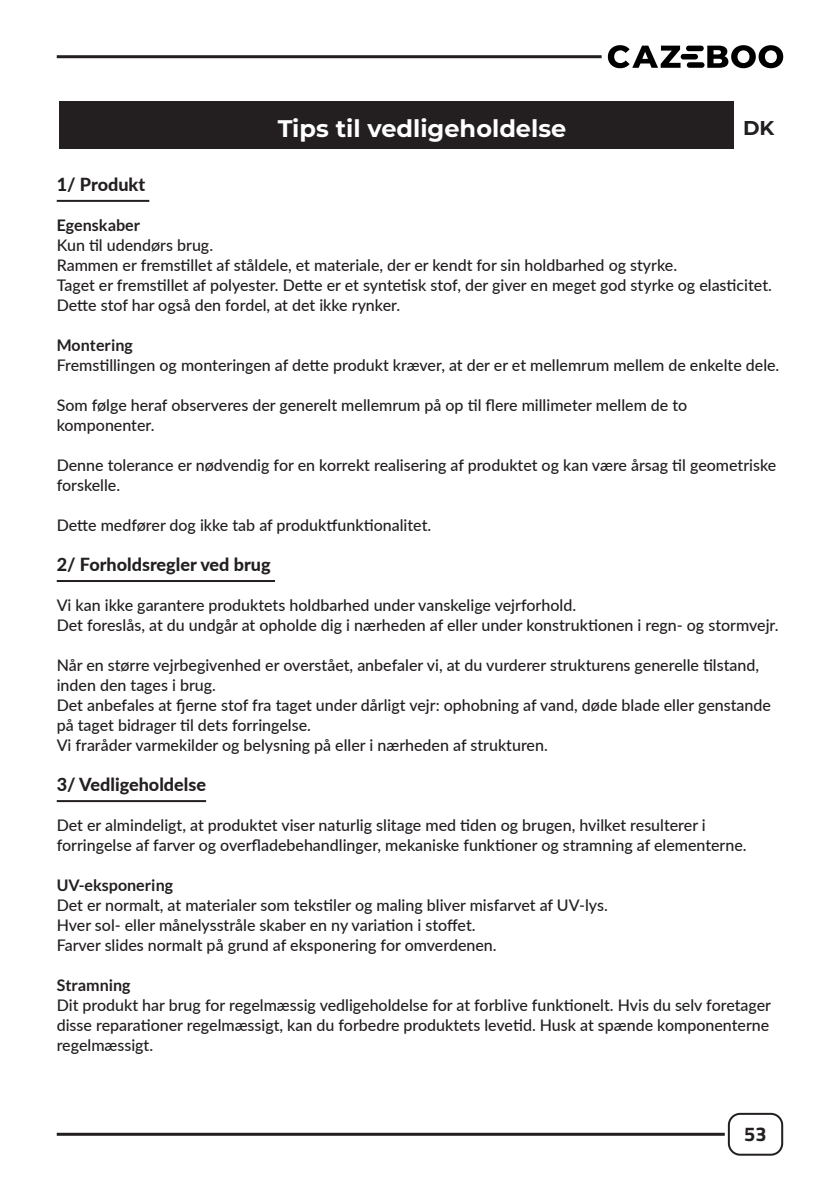
<style>
.page{position:relative;width:840px;height:1191px;background:#fff}
.page>*{position:absolute;margin:0;border:0;box-sizing:border-box;transform-origin:0 0}
.attention_titre{font:700 24px "Montserrat";color:#fff}
.t1{font:700 20px "Titillium Web";color:#231f20}
.t2{font:700 20px "Montserrat";color:#231f20}
.t3{font:800 18px "Lato";color:#231f20}
.t4{font:500 16px/20px "Lato";color:#231f20}
.t5{font:700 16px "Lato";color:#231f20}
</style>
<div class="page">
<div style="left:727px;top:1112px;width:55px;height:43px;border:2px solid #231f20;border-radius:11px"></div>
<hr style="left:57px;top:1132px;width:667px;height:3px;background:#231f20">
<hr style="left:57px;top:55px;width:544px;height:3px;background:#231f20">
<svg style="left:707px;top:45px;width:75px;height:23px"></svg>
<div style="left:685px;top:46px;width:18px;height:5px;background:#000001;border-radius:3px"></div>
<div style="left:680px;top:54px;width:17px;height:5px;background:#000001;border-radius:3px"></div>
<div style="left:686px;top:62px;width:18px;height:6px;background:#000001;border-radius:3px"></div>
<svg style="left:607px;top:45px;width:73px;height:23px"></svg>
<hr style="left:57px;top:200px;width:92px;height:2px;background:#231f20">
<hr style="left:57px;top:580px;width:218px;height:2px;background:#231f20">
<hr style="left:57px;top:800px;width:149px;height:2px;background:#231f20">
<div style="left:59px;top:102px;width:696px;height:47px;background:#231f20"></div>
<div style="left:733px;top:100px;width:49px;height:51px;background:#fff"></div>
<p class="attention_titre" style="left:277px;top:111px;width:290px">Tips til vedligeholdelse</p>
<p class="t2" style="left:742px;top:113px;width:33px">DK</p>
<p class="t3" style="left:57px;top:171px;width:90px">1/ Produkt</p>
<p class="t5" style="left:57px;top:216px;width:85px">Egenskaber</p>
<p class="t4" style="left:57px;top:234px;width:158px">Kun til udendørs brug.</p>
<p class="t4" style="left:57px;top:254px;width:621px">Rammen er fremstillet af ståldele, et materiale, der er kendt for sin holdbarhed og styrke.</p>
<p class="t4" style="left:57px;top:274px;width:716px">Taget er fremstillet af polyester. Dette er et syntetisk stof, der giver en meget god styrke og elasticitet.<br>Dette stof har også den fordel, at det ikke rynker.</p>
<p class="t5" style="left:57px;top:336px;width:78px">Montering</p>
<p class="t4" style="left:57px;top:354px;width:723px">Fremstillingen og monteringen af dette produkt kræver, at der er et mellemrum mellem de enkelte dele.</p>
<p class="t4" style="left:57px;top:394px;width:631px">Som følge heraf observeres der generelt mellemrum på op til flere millimeter mellem de to komponenter.</p>
<p class="t4" style="left:57px;top:454px;width:720px">Denne tolerance er nødvendig for en korrekt realisering af produktet og kan være årsag til geometriske forskelle.</p>
<p class="t4" style="left:57px;top:514px;width:376px">Dette medfører dog ikke tab af produktfunktionalitet.</p>
<p class="t3" style="left:57px;top:551px;width:215px">2/ Forholdsregler ved brug</p>
<p class="t4" style="left:57px;top:594px;width:520px">Vi kan ikke garantere produktets holdbarhed under vanskelige vejrforhold.</p>
<p class="t4" style="left:57px;top:614px;width:723px">Det foreslås, at du undgår at opholde dig i nærheden af eller under konstruktionen i regn- og stormvejr.</p>
<p class="t4" style="left:57px;top:654px;width:703px">Når en større vejrbegivenhed er overstået, anbefaler vi, at du vurderer strukturens generelle tilstand, inden den tages i brug.</p>
<p class="t4" style="left:57px;top:694px;width:715px">Det anbefales at fjerne stof fra taget under dårligt vejr: ophobning af vand, døde blade eller genstande på taget bidrager til dets forringelse.</p>
<p class="t4" style="left:57px;top:734px;width:492px">Vi fraråder varmekilder og belysning på eller i nærheden af strukturen.</p>
<p class="t3" style="left:57px;top:771px;width:151px">3/ Vedligeholdelse</p>
<p class="t4" style="left:57px;top:814px;width:691px">Det er almindeligt, at produktet viser naturlig slitage med tiden og brugen, hvilket resulterer i forringelse af farver og overfladebehandlinger, mekaniske funktioner og stramning af elementerne.</p>
<p class="t5" style="left:57px;top:876px;width:118px">UV-eksponering</p>
<p class="t4" style="left:57px;top:894px;width:552px">Det er normalt, at materialer som tekstiler og maling bliver misfarvet af UV-lys.</p>
<p class="t4" style="left:57px;top:914px;width:420px">Hver sol- eller månelysstråle skaber en ny variation i stoffet.</p>
<p class="t4" style="left:57px;top:934px;width:441px">Farver slides normalt på grund af eksponering for omverdenen.</p>
<p class="t5" style="left:57px;top:976px;width:75px">Stramning</p>
<p class="t4" style="left:57px;top:994px;width:715px;text-align:justify">Dit produkt har brug for regelmæssig vedligeholdelse for at forblive funktionelt. Hvis du selv foretager disse reparationer regelmæssigt, kan du forbedre produktets levetid. Husk at spænde komponenterne regelmæssigt.</p>
<p class="t1" style="left:743px;top:1119px;width:24px">53</p>
</div>
